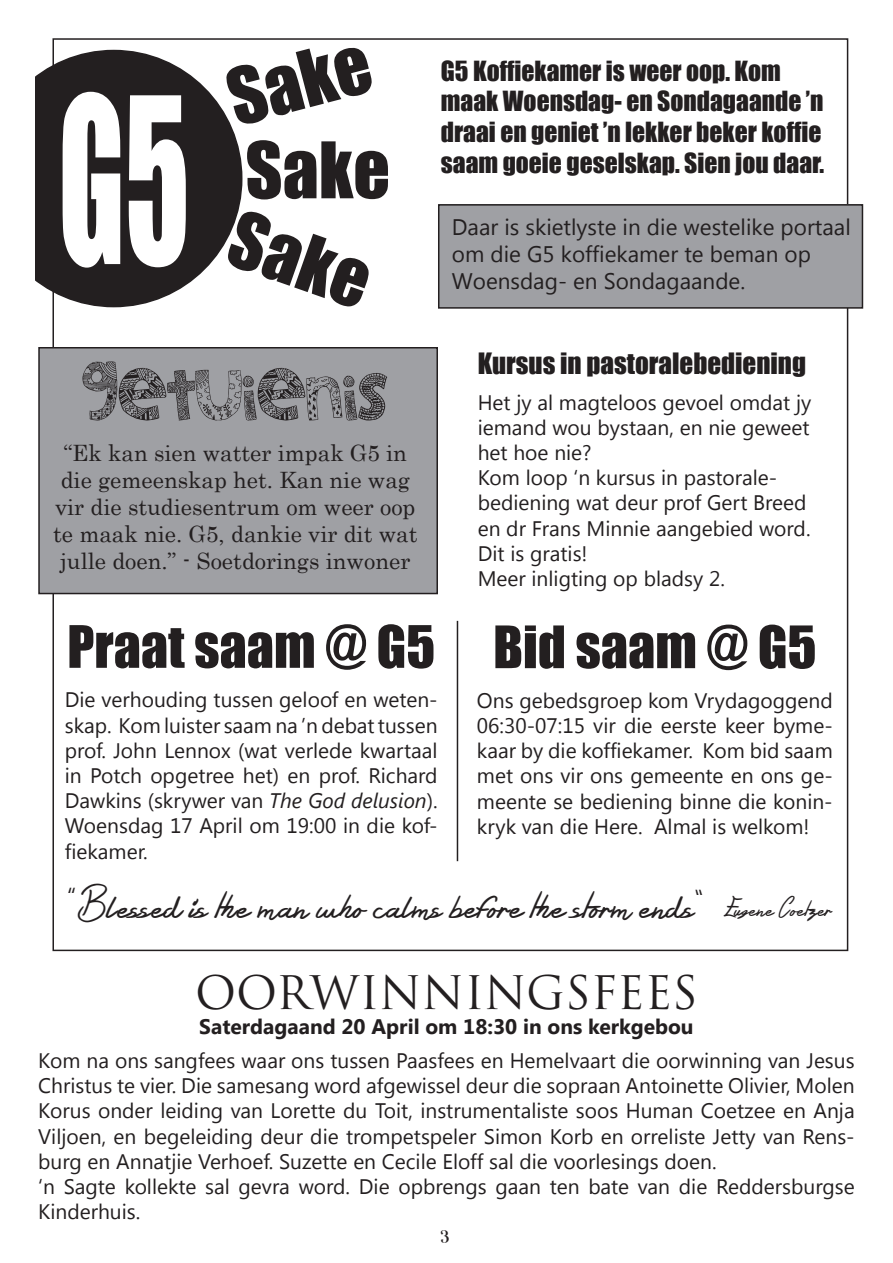
<style>
.page{position:relative;width:893px;height:1263px;background:#fff}
.page>*{position:absolute;margin:0;border:0;box-sizing:border-box;transform-origin:0 0}
.t1{font:213.45px "Impact";color:#fff;scale:.57 1}
.t2{font:75.6px "Little Snorlax";color:#231f20}
.t3{font:72px "Impact";color:#231f20}
.t4{font:54px "Impact";color:#231f20}
.t5{font:45px "Trajan Pro";color:#231f20}
.t6{font:32.1px "Silent Reaction";color:#231f20}
.t7{font:27px "Impact";color:#231f20}
.t8{font:25.5px/30.6px "Impact";color:#231f20}
.t9{font:24px "Lao UI";color:#231f20}
.t10{font:22.5px/27px "Century";color:#231f20;text-align:center}
.t11{font:22.5px/27px "Lao UI";color:#231f20}
.t12{font:21px/25.2px "Segoe UI";color:#231f20}
.t13{font:700 21px "Segoe UI";color:#231f20}
.t14{font:21px "Clipper Script Fat Personal Use";color:#231f20}
.t15{font:18.9px "Silent Reaction";color:#231f20}
.s1{font-style:italic}
</style>
<div class="page">
<div style="left:439px;top:205px;width:423px;height:103px;background:#9fa0a4"></div>
<div style="left:438px;top:204px;width:425px;height:105px;border:2px solid #231f20"></div>
<svg style="left:35px;top:50px;width:207px;height:257px;background:#444142"></svg>
<div style="left:39px;top:348px;width:398px;height:245px;background:#9fa0a4"></div>
<div style="left:38px;top:347px;width:400px;height:247px;border:2px solid #231f20"></div>
<hr style="left:457px;top:621px;width:1px;height:240px;background:#231f20">
<h1 class="t1" style="left:58px;top:15px;width:232px">G5</h1>
<h3 class="t3" style="left:215px;top:46px;width:146px;rotate:-15deg">Sake</h3>
<h3 class="t3" style="left:245px;top:114px;width:146px">Sake</h3>
<h3 class="t3" style="left:250px;top:183px;width:146px;rotate:19deg">Sake</h3>
<h2 class="t2" style="left:82px;top:357px;width:307px">GETUIENIS</h2>
<p class="t10" style="left:53px;top:438px;width:366px">“Ek kan sien watter impak G5 in die gemeenskap het. Kan nie wag vir die studiesentrum om weer oop te maak nie. G5, dankie vir dit wat julle doen.” - Soetdorings inwoner</p>
<p class="t8" style="left:441px;top:55px;width:385px">G5 Koffiekamer is weer oop. Kom maak Woensdag- en Sondagaande ’n draai en geniet ’n lekker beker koffie saam goeie geselskap. Sien jou daar.</p>
<p class="t11" style="left:452px;top:212px;width:400px">Daar is skietlyste in die westelike portaal om die G5 koffiekamer te beman op<br>Woensdag- en Sondagaande.</p>
<p class="t7" style="left:478px;top:342px;width:330px">Kursus in pastoralebediening</p>
<p class="t12" style="left:478px;top:389px;width:335px">Het jy al magteloos gevoel omdat jy iemand wou bystaan, en nie geweet het hoe nie?<br>Kom loop ‘n kursus in pastorale&shy;bediening wat deur prof Gert Breed en dr Frans Minnie aangebied word.<br>Dit is gratis!<br>Meer inligting op bladsy 2.</p>
<h3 class="t4" style="left:67px;top:605px;width:369px">Praat saam @ G5</h3>
<p class="t12" style="left:65px;top:686px;width:374px;text-align:justify">Die verhouding tussen geloof en weten&shy;skap. Kom luister saam na ’n debat tussen prof. John Lennox (wat verlede kwartaal in Potch opgetree het) en prof. Richard Dawkins (skrywer van <span class="s1">The God delusion</span>).<br>Woensdag 17 April om 19:00 in die kof&shy;fiekamer.</p>
<h3 class="t4" style="left:493px;top:605px;width:325px">Bid saam @ G5</h3>
<p class="t12" style="left:477px;top:687px;width:357px;text-align:justify">Ons gebedsgroep kom Vrydagoggend 06:30-07:15 vir die eerste keer byme&shy;kaar by die koffiekamer. Kom bid saam met ons vir ons gemeente en ons ge&shy;meente se bediening binne die konin&shy;kryk van die Here. Almal is welkom!</p>
<h3 class="t6" style="left:78px;top:883px;width:633px">Blessed is the man who calms before the storm ends”</h3>
<p class="t9" style="left:67px;top:881px;width:11px">“</p>
<p class="t15" style="left:724px;top:895px;width:110px">Eugene Coetzer</p>
<h3 class="t5" style="left:195px;top:964px;width:504px">OORWINNINGSFEES</h3>
<p class="t13" style="left:199px;top:1011px;width:496px">Saterdagaand 20 April om 18:30 in ons kerkgebou</p>
<p class="t12" style="left:38px;top:1047px;width:818px">Kom na ons sangfees waar ons tussen Paasfees en Hemelvaart die oorwinning van Jesus Christus te vier. Die samesang word afgewissel deur die sopraan Antoinette Olivier, Molen Korus onder leiding van Lorette du Toit, instrumentaliste soos Human Coetzee en Anja Viljoen, en begeleiding deur die trompetspeler Simon Korb en orreliste Jetty van Rens&shy;burg en Annatjie Verhoef. Suzette en Cecile Eloff sal die voorlesings doen.<br>‘n Sagte kollekte sal gevra word. Die opbrengs gaan ten bate van die Reddersburgse Kinderhuis.</p>
<p class="t14" style="left:441px;top:1223px;width:10px">3</p>
</div>
